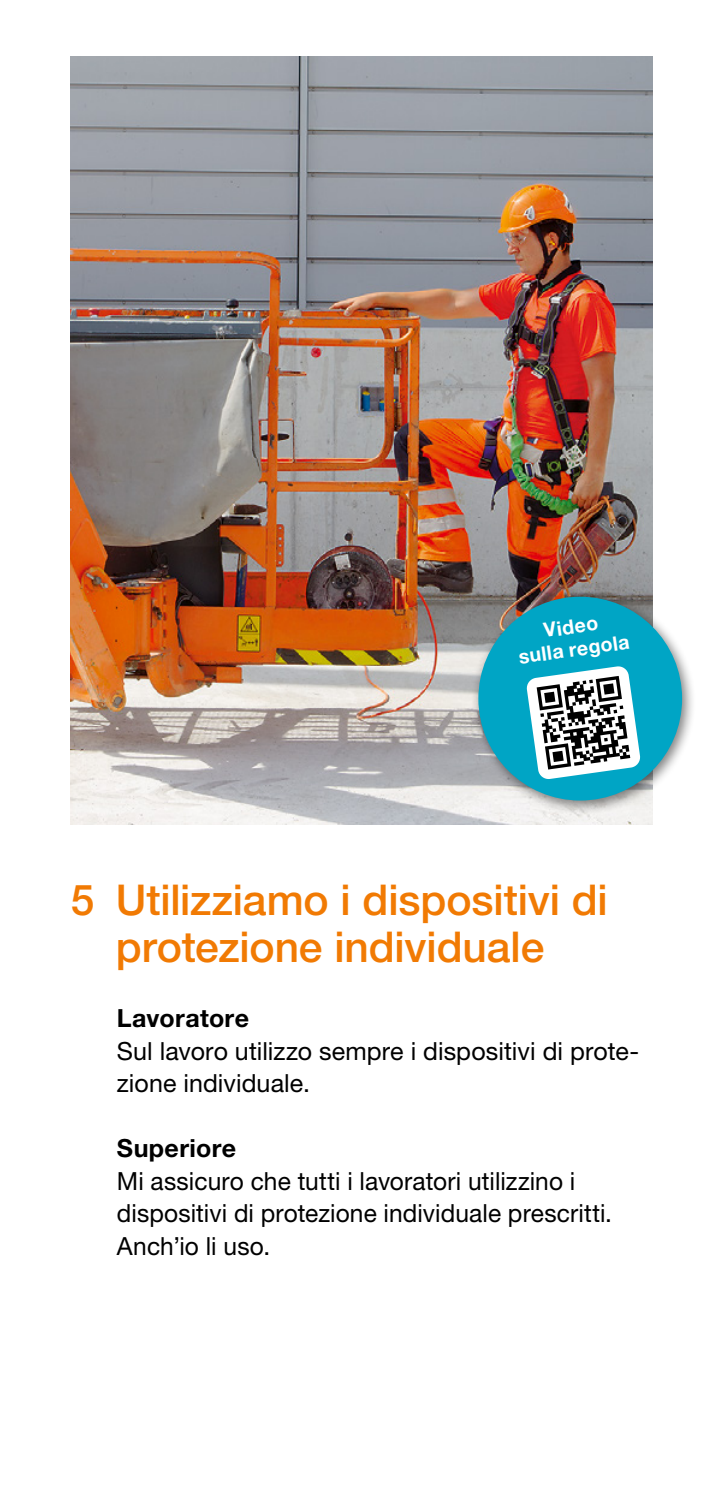
<style>
.page{position:relative;width:723px;height:1489px;background:#fff}
.page>*{position:absolute;margin:0;border:0;box-sizing:border-box;transform-origin:0 0}
.t1{font:500 42.5px/47.5px "Helvetica Neue LT Std";letter-spacing:-.005em;color:#f17a03;text-align:center}
.t2{font:25px/32.5px "Helvetica Neue LT Std";letter-spacing:.005em;color:#000}
.t3{font:700 25px "Helvetica Neue LT Std";letter-spacing:.015em;color:#000}
.t4{font:700 20px/22.8px "Helvetica Neue LT Std";color:#fff;text-align:center}
</style>
<div class="page">
<img style="left:71px;top:57px;width:581px;height:767px">
<div style="left:470px;top:588px;width:226px;height:226px;background:#000;opacity:.5"></div>
<div style="left:478px;top:596px;width:204px;height:204px;background:#00a5c5;border-radius:50%"></div>
<svg style="left:526px;top:666px;width:115px;height:113px"></svg>
<p class="t4" style="left:514px;top:622px;width:113px;rotate:-8deg">Video<br>sulla regola</p>
<h1 class="t1" style="left:71px;top:875px;width:538px">5 Utilizziamo i dispositivi di protezione individuale</h1>
<p class="t3" style="left:117px;top:1002px;width:134px">Lavoratore</p>
<p class="t2" style="left:117px;top:1034px;width:523px">Sul lavoro utilizzo sempre i dispositivi di prote&shy;zione individuale.</p>
<p class="t3" style="left:117px;top:1132px;width:121px">Superiore</p>
<p class="t2" style="left:117px;top:1164px;width:497px">Mi assicuro che tutti i lavoratori utilizzino i dispositivi di protezione individuale prescritti.<br>Anch’io li uso.</p>
</div>
